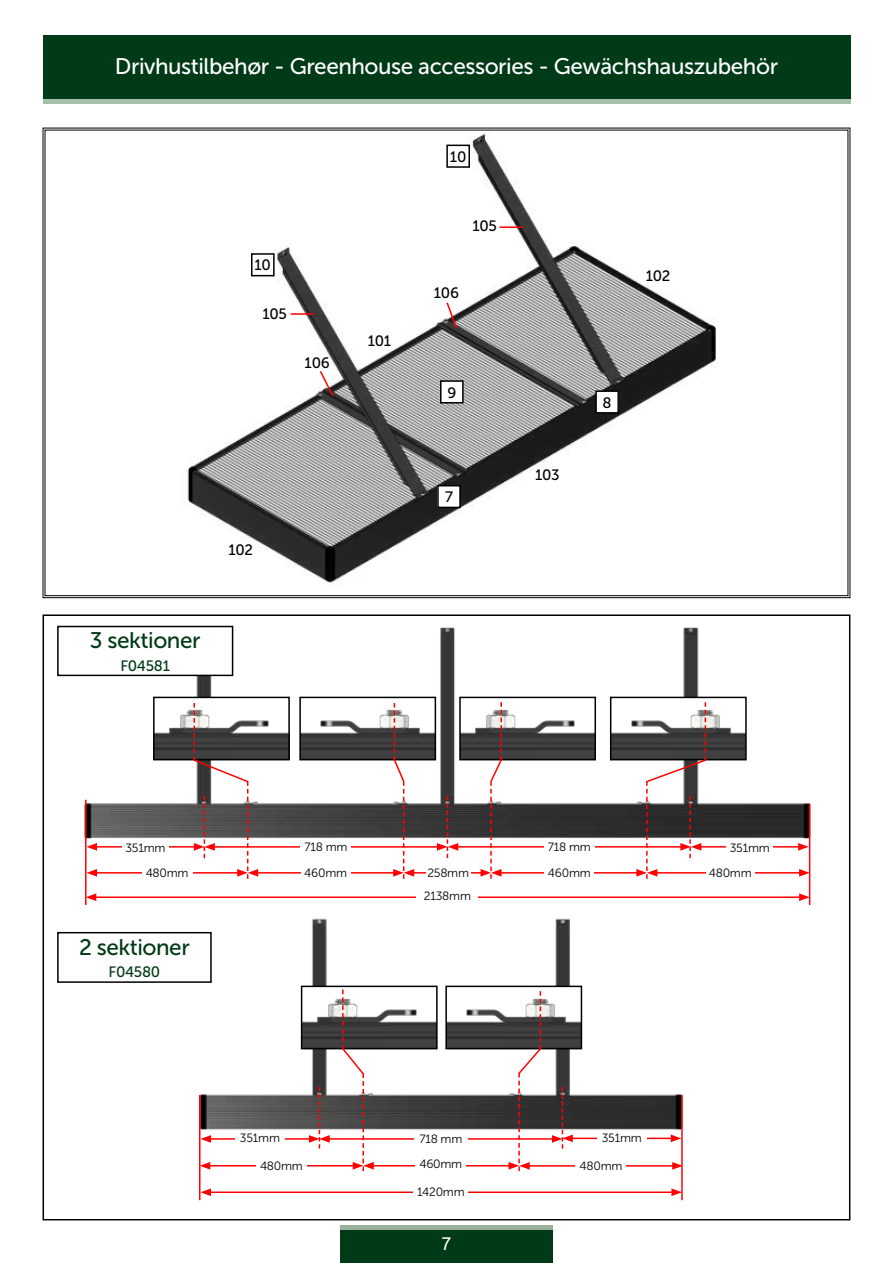
<style>
.page{position:relative;width:893px;height:1263px;background:#fff}
.page>*{position:absolute;margin:0;border:0;box-sizing:border-box;transform-origin:0 0}
.t1{font:22.5px "Museo Sans 500";letter-spacing:-.02em;color:#fff}
.t2{font:22.5px "Museo Sans 500";letter-spacing:-.02em;color:#003a16}
.t3{font:18px "Arial";color:#fff}
.t4{font:15px "Museo Sans 500";letter-spacing:-.02em;color:#000}
.t5{font:15px "Museo Sans 500";letter-spacing:-.02em;color:#003a16}
.t6{font:12px "Museo Sans 300";letter-spacing:-.02em;color:#000}
</style>
<div class="page">
<div style="left:43px;top:36px;width:807px;height:63px;background:#003a16"></div>
<div style="left:43px;top:99px;width:807px;height:5px;background:#a4c0aa"></div>
<div style="left:340px;top:1227px;width:213px;height:36px;background:#003a16"></div>
<hr style="left:340px;top:1225px;width:213px;height:4px;background:#9ab19a">
<svg style="left:42px;top:127px;width:809px;height:472px"></svg>
<hr style="left:291px;top:313px;width:23px;height:2px;background:#f00">
<hr style="left:499px;top:226px;width:24px;height:2px;background:#f00">
<svg style="left:318px;top:369px;width:17px;height:29px"></svg>
<svg style="left:445px;top:301px;width:13px;height:29px"></svg>
<div style="left:438px;top:486px;width:22px;height:21px;background:#fff"></div>
<div style="left:437px;top:485px;width:24px;height:23px;border:2px solid #000"></div>
<div style="left:252px;top:254px;width:22px;height:22px;background:#fff"></div>
<div style="left:251px;top:253px;width:24px;height:23px;border:2px solid #000"></div>
<div style="left:441px;top:381px;width:22px;height:22px;background:#fff"></div>
<div style="left:440px;top:380px;width:24px;height:23px;border:2px solid #000"></div>
<div style="left:447px;top:145px;width:22px;height:22px;background:#fff"></div>
<div style="left:446px;top:145px;width:24px;height:23px;border:2px solid #000"></div>
<div style="left:596px;top:391px;width:22px;height:22px;background:#fff"></div>
<div style="left:595px;top:390px;width:24px;height:24px;border:2px solid #000"></div>
<img style="left:57px;top:625px;width:754px;height:576px">
<img style="left:185px;top:914px;width:560px;height:223px">
<img style="left:302px;top:700px;width:131px;height:57px">
<div style="left:299px;top:697px;width:137px;height:63px;border:2px solid #000"></div>
<img style="left:613px;top:700px;width:131px;height:57px">
<div style="left:610px;top:697px;width:137px;height:63px;border:2px solid #000"></div>
<img style="left:448px;top:989px;width:131px;height:57px">
<div style="left:445px;top:986px;width:137px;height:63px;border:2px solid #000"></div>
<img style="left:156px;top:700px;width:131px;height:57px">
<div style="left:153px;top:697px;width:137px;height:63px;border:2px solid #000"></div>
<img style="left:462px;top:700px;width:131px;height:57px">
<div style="left:459px;top:697px;width:137px;height:63px;border:2px solid #000"></div>
<img style="left:304px;top:989px;width:131px;height:57px">
<div style="left:301px;top:986px;width:137px;height:63px;border:2px solid #000"></div>
<hr style="left:199px;top:1095px;width:1px;height:105px;background:#f00">
<hr style="left:85px;top:800px;width:2px;height:105px;background:#f00">
<hr style="left:809px;top:804px;width:1px;height:101px;background:#f00">
<hr style="left:681px;top:1095px;width:2px;height:105px;background:#f00">
<hr style="left:209px;top:1191px;width:465px;height:2px;background:#f00">
<svg style="left:200px;top:1188px;width:11px;height:8px"></svg>
<svg style="left:671px;top:1188px;width:11px;height:8px"></svg>
<hr style="left:95px;top:846px;width:101px;height:1px;background:#f00">
<svg style="left:87px;top:843px;width:10px;height:8px"></svg>
<hr style="left:699px;top:846px;width:101px;height:1px;background:#f00">
<svg style="left:798px;top:843px;width:11px;height:8px"></svg>
<hr style="left:95px;top:872px;width:144px;height:1px;background:#f00">
<svg style="left:87px;top:869px;width:10px;height:8px"></svg>
<hr style="left:655px;top:872px;width:146px;height:1px;background:#f00">
<svg style="left:799px;top:869px;width:10px;height:8px"></svg>
<hr style="left:256px;top:872px;width:139px;height:1px;background:#f00">
<hr style="left:499px;top:872px;width:140px;height:1px;background:#f00">
<hr style="left:412px;top:872px;width:71px;height:1px;background:#f00">
<hr style="left:213px;top:846px;width:226px;height:2px;background:#f00">
<hr style="left:456px;top:846px;width:227px;height:1px;background:#f00">
<hr style="left:94px;top:896px;width:707px;height:2px;background:#f00">
<svg style="left:86px;top:893px;width:10px;height:8px"></svg>
<svg style="left:799px;top:893px;width:10px;height:8px"></svg>
<hr style="left:209px;top:1138px;width:102px;height:2px;background:#f00">
<svg style="left:200px;top:1135px;width:11px;height:8px"></svg>
<hr style="left:570px;top:1137px;width:103px;height:2px;background:#f00">
<svg style="left:671px;top:1134px;width:10px;height:8px"></svg>
<hr style="left:208px;top:1165px;width:147px;height:1px;background:#f00">
<svg style="left:200px;top:1162px;width:10px;height:7px"></svg>
<hr style="left:527px;top:1165px;width:147px;height:1px;background:#f00">
<svg style="left:672px;top:1162px;width:11px;height:8px"></svg>
<hr style="left:371px;top:1165px;width:140px;height:1px;background:#f00">
<hr style="left:327px;top:1138px;width:227px;height:2px;background:#f00">
<svg style="left:309px;top:1087px;width:21px;height:61px"></svg>
<svg style="left:552px;top:1087px;width:21px;height:61px"></svg>
<svg style="left:437px;top:796px;width:21px;height:62px"></svg>
<div style="left:414px;top:1134px;width:53px;height:10px;background:#fff"></div>
<div style="left:301px;top:842px;width:50px;height:10px;background:#fff"></div>
<div style="left:544px;top:842px;width:50px;height:10px;background:#fff"></div>
<div style="left:235px;top:1133px;width:50px;height:11px;background:#fff"></div>
<div style="left:597px;top:1133px;width:49px;height:11px;background:#fff"></div>
<div style="left:122px;top:843px;width:47px;height:10px;background:#fff"></div>
<div style="left:726px;top:843px;width:47px;height:10px;background:#fff"></div>
<div style="left:416px;top:1159px;width:50px;height:10px;background:#fff"></div>
<div style="left:301px;top:868px;width:49px;height:10px;background:#fff"></div>
<div style="left:545px;top:868px;width:49px;height:11px;background:#fff"></div>
<div style="left:426px;top:868px;width:44px;height:10px;background:#fff"></div>
<div style="left:256px;top:1160px;width:51px;height:11px;background:#fff"></div>
<div style="left:576px;top:1161px;width:50px;height:10px;background:#fff"></div>
<div style="left:706px;top:868px;width:48px;height:10px;background:#fff"></div>
<div style="left:142px;top:868px;width:50px;height:11px;background:#fff"></div>
<div style="left:413px;top:1187px;width:55px;height:11px;background:#fff"></div>
<div style="left:417px;top:891px;width:61px;height:13px;background:#fff"></div>
<div style="left:58px;top:626px;width:175px;height:49px;background:#fff"></div>
<div style="left:57px;top:626px;width:176px;height:50px;border:2px solid #000"></div>
<div style="left:58px;top:933px;width:153px;height:49px;background:#fff"></div>
<div style="left:57px;top:932px;width:155px;height:51px;border:2px solid #000"></div>
<svg style="left:192px;top:703px;width:66px;height:176px"></svg>
<svg style="left:392px;top:703px;width:22px;height:176px"></svg>
<svg style="left:341px;top:989px;width:33px;height:182px"></svg>
<svg style="left:509px;top:991px;width:34px;height:180px"></svg>
<svg style="left:636px;top:702px;width:72px;height:177px"></svg>
<svg style="left:480px;top:702px;width:23px;height:177px"></svg>
<h1 class="t1" style="left:115px;top:54px;width:665px">Drivhustilbehør - Greenhouse accessories - Gewächshauszubehör</h1>
<p class="t4" style="left:450px;top:148px;width:18px">10</p>
<p class="t4" style="left:255px;top:257px;width:18px">10</p>
<p class="t4" style="left:262px;top:305px;width:26px">105</p>
<p class="t4" style="left:305px;top:355px;width:27px">106</p>
<p class="t4" style="left:368px;top:333px;width:25px">101</p>
<p class="t4" style="left:228px;top:542px;width:26px">102</p>
<h1 class="t2" style="left:90px;top:628px;width:112px">3 sektioner</h1>
<p class="t5" style="left:120px;top:657px;width:51px">F04581</p>
<p class="t4" style="left:472px;top:218px;width:26px">105</p>
<p class="t4" style="left:434px;top:285px;width:27px">106</p>
<p class="t4" style="left:447px;top:384px;width:10px">9</p>
<p class="t4" style="left:445px;top:489px;width:9px">7</p>
<p class="t4" style="left:535px;top:467px;width:26px">103</p>
<p class="t4" style="left:646px;top:267px;width:26px">102</p>
<p class="t4" style="left:603px;top:394px;width:11px">8</p>
<p class="t6" style="left:304px;top:840px;width:45px">718 mm</p>
<p class="t6" style="left:548px;top:840px;width:45px">718 mm</p>
<p class="t6" style="left:125px;top:841px;width:42px">351mm</p>
<p class="t6" style="left:730px;top:841px;width:42px">351mm</p>
<p class="t6" style="left:146px;top:867px;width:44px">480mm</p>
<p class="t6" style="left:709px;top:866px;width:44px">480mm</p>
<p class="t6" style="left:304px;top:866px;width:44px">460mm</p>
<p class="t6" style="left:427px;top:866px;width:43px">258mm</p>
<p class="t6" style="left:548px;top:866px;width:44px">460mm</p>
<h1 class="t2" style="left:79px;top:934px;width:112px">2 sektioner</h1>
<p class="t5" style="left:109px;top:964px;width:53px">F04580</p>
<p class="t6" style="left:424px;top:889px;width:49px">2138mm</p>
<p class="t6" style="left:240px;top:1132px;width:42px">351mm</p>
<p class="t6" style="left:602px;top:1131px;width:42px">351mm</p>
<p class="t6" style="left:419px;top:1132px;width:45px">718 mm</p>
<p class="t6" style="left:419px;top:1157px;width:44px">460mm</p>
<p class="t6" style="left:260px;top:1159px;width:44px">480mm</p>
<p class="t6" style="left:579px;top:1159px;width:44px">480mm</p>
<p class="t6" style="left:417px;top:1185px;width:49px">1420mm</p>
<h2 class="t3" style="left:441px;top:1232px;width:12px">7</h2>
</div>
